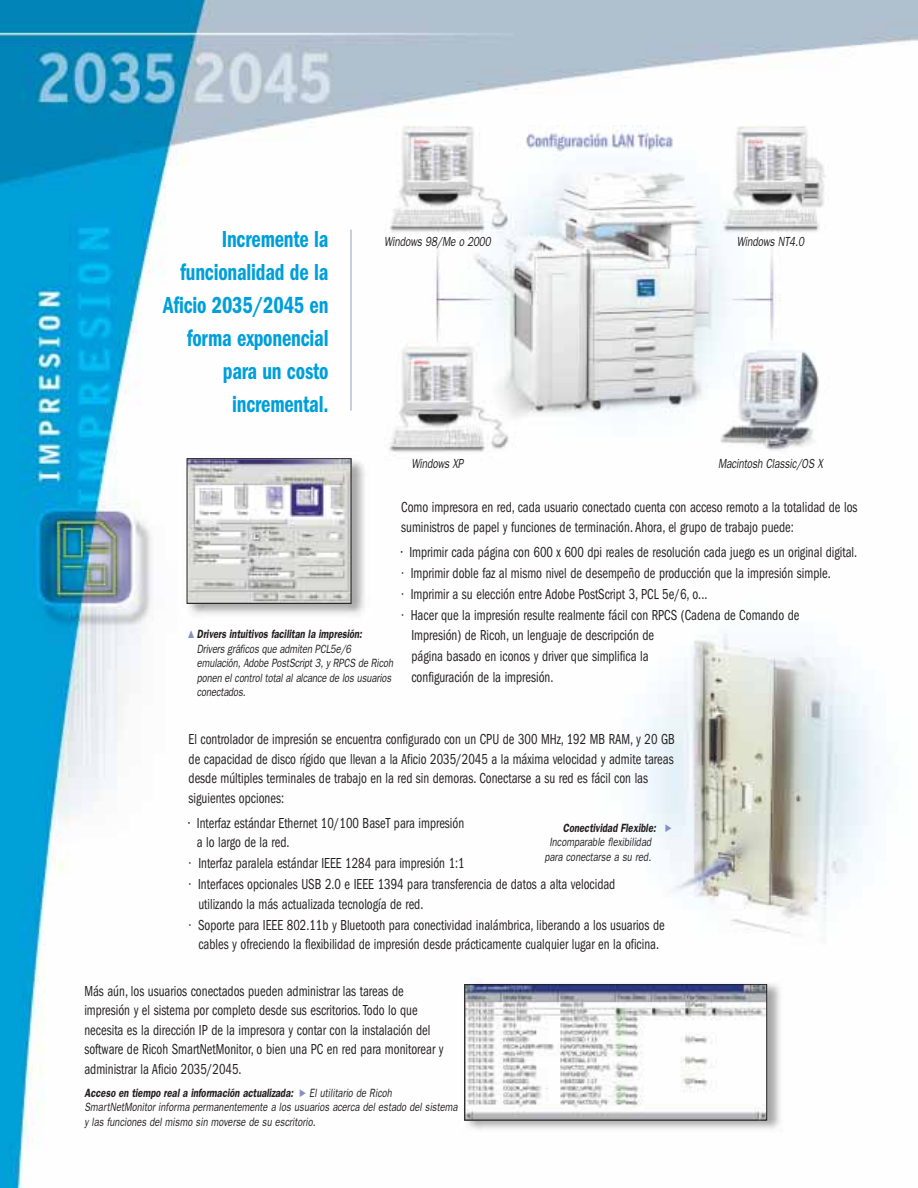
<style>
.page{position:relative;width:918px;height:1188px;background:#fff}
.page>*{position:absolute;margin:0;border:0;box-sizing:border-box;transform-origin:0 0}
.t1{font:600 condensed 24px/33px "Franklin Gothic";letter-spacing:-.01em;color:#009fda;text-align:right;scale:.85 1}
.t2{font:condensed 15px/19.5px "Franklin Gothic";color:#231f20;scale:.85 1}
.t3{font:italic 13.2px "Franklin Gothic";letter-spacing:-.01em;color:#231f20;scale:.76 1}
.t4{font:italic 12px/14.7px "Franklin Gothic";color:#231f20;scale:.78 1}
.t5{font:italic 600 12px "Franklin Gothic";color:#231f20;scale:.78 1}
</style>
<div class="page">
<img style="left:0;top:0;width:918px;height:1188px">
<img style="left:458px;top:976px;width:328px;height:162px">
<img style="left:181px;top:452px;width:192px;height:172px">
<hr style="left:350px;top:230px;width:2px;height:181px;background:#b0c0ce">
<img style="left:466px;top:986px;width:299px;height:132px">
<div style="left:464px;top:984px;width:303px;height:136px;border:1px solid #231f20"></div>
<img style="left:385px;top:126px;width:461px;height:344px">
<img style="left:189px;top:460px;width:160px;height:142px">
<div style="left:187px;top:458px;width:164px;height:146px;border:1px solid #231f20"></div>
<svg style="left:666px;top:824px;width:6px;height:8px"></svg>
<svg style="left:300px;top:1089px;width:6px;height:8px"></svg>
<svg style="left:188px;top:630px;width:6px;height:8px"></svg>
<h1 class="t1" style="left:163px;top:225px;width:196px">Incremente la funcionalidad de la<br>Aficio 2035/2045 en forma exponencial para un costo incremental.</h1>
<p class="t3" style="left:384px;top:237px;width:142px">Windows 98/Me o 2000</p>
<p class="t3" style="left:737px;top:237px;width:90px">Windows NT4.0</p>
<p class="t3" style="left:412px;top:459px;width:70px">Windows XP</p>
<p class="t3" style="left:718px;top:459px;width:139px">Macintosh Classic/OS X</p>
<p class="t2" style="left:401px;top:499px;width:538px">Como impresora en red, cada usuario conectado cuenta con acceso remoto a la totalidad de los suministros de papel y funciones de terminación. Ahora, el grupo de trabajo puede:</p>
<p class="t2" style="left:401px;top:542px;width:538px;line-height:21.1px">• Imprimir cada página con 600 x 600 dpi reales de resolución cada juego es un original digital. · Imprimir doble faz al mismo nivel de desempeño de producción que la impresión simple.<br>· Imprimir a su elección entre Adobe PostScript 3, PCL 5e/6, o...<br>· Hacer que la impresión resulte realmente fácil con RPCS (Cadena de Comando de</p>
<p class="t2" style="left:411px;top:625px;width:287px;line-height:21.1px">Impresión) de Ricoh, un lenguaje de descripción de página basado en iconos y driver que simplifica la configuración de la impresión.</p>
<p class="t5" style="left:197px;top:630px;width:213px">Drivers intuitivos facilitan la impresión:</p>
<p class="t4" style="left:197px;top:642px;width:253px">Drivers gráficos que admiten PCL5e/6 emulación, Adobe PostScript 3, y RPCS de Ricoh ponen el control total al alcance de los usuarios conectados.</p>
<p class="t2" style="left:189px;top:731px;width:574px">El controlador de impresión se encuentra configurado con un CPU de 300 MHz, 192 MB RAM, y 20 GB de capacidad de disco rígido que llevan a la Aficio 2035/2045 a la máxima velocidad y admite tareas desde múltiples terminales de trabajo en la red sin demoras. Conectarse a su red es fácil con las siguientes opciones:</p>
<p class="t2" style="left:197px;top:814px;width:316px;text-indent:-8px">• Interfaz estándar Ethernet 10/100 BaseT para impresión a lo largo de la red.</p>
<p class="t2" style="left:189px;top:854px;width:504px;line-height:21.1px">· Interfaz paralela estándar IEEE 1284 para impresión 1:1<br>· Interfaces opcionales USB 2.0 e IEEE 1394 para transferencia de datos a alta velocidad</p>
<p class="t2" style="left:189px;top:894px;width:562px;line-height:21.1px;text-indent:10px">utilizando la más actualizada tecnología de red.<br>· Soporte para IEEE 802.11b y Bluetooth para conectividad inalámbrica, liberando a los usuarios de</p>
<p class="t2" style="left:198px;top:936px;width:544px">cables y ofreciendo la flexibilidad de impresión desde prácticamente cualquier lugar en la oficina.</p>
<p class="t2" style="left:84px;top:982px;width:424px">Más aún, los usuarios conectados pueden administrar las tareas de impresión y el sistema por completo desde sus escritorios. Todo lo que necesita es la dirección IP de la impresora y contar con la instalación del software de Ricoh SmartNetMonitor, o bien una PC en red para monitorear y administrar la Aficio 2035/2045.</p>
<p class="t5" style="left:563px;top:824px;width:121px">Conectividad Flexible:</p>
<p class="t4" style="left:545px;top:836px;width:138px;text-align:center">Incomparable flexibilidad para conectarse a su red.</p>
<p class="t5" style="left:85px;top:1088px;width:269px">Acceso en tiempo real a información actualizada:</p>
<p class="t4" style="left:85px;top:1086px;width:480px;text-indent:225px">El utilitario de Ricoh<br>SmartNetMonitor informa permanentemente a los usuarios acerca del estado del sistema y las funciones del mismo sin moverse de su escritorio.</p>
</div>
